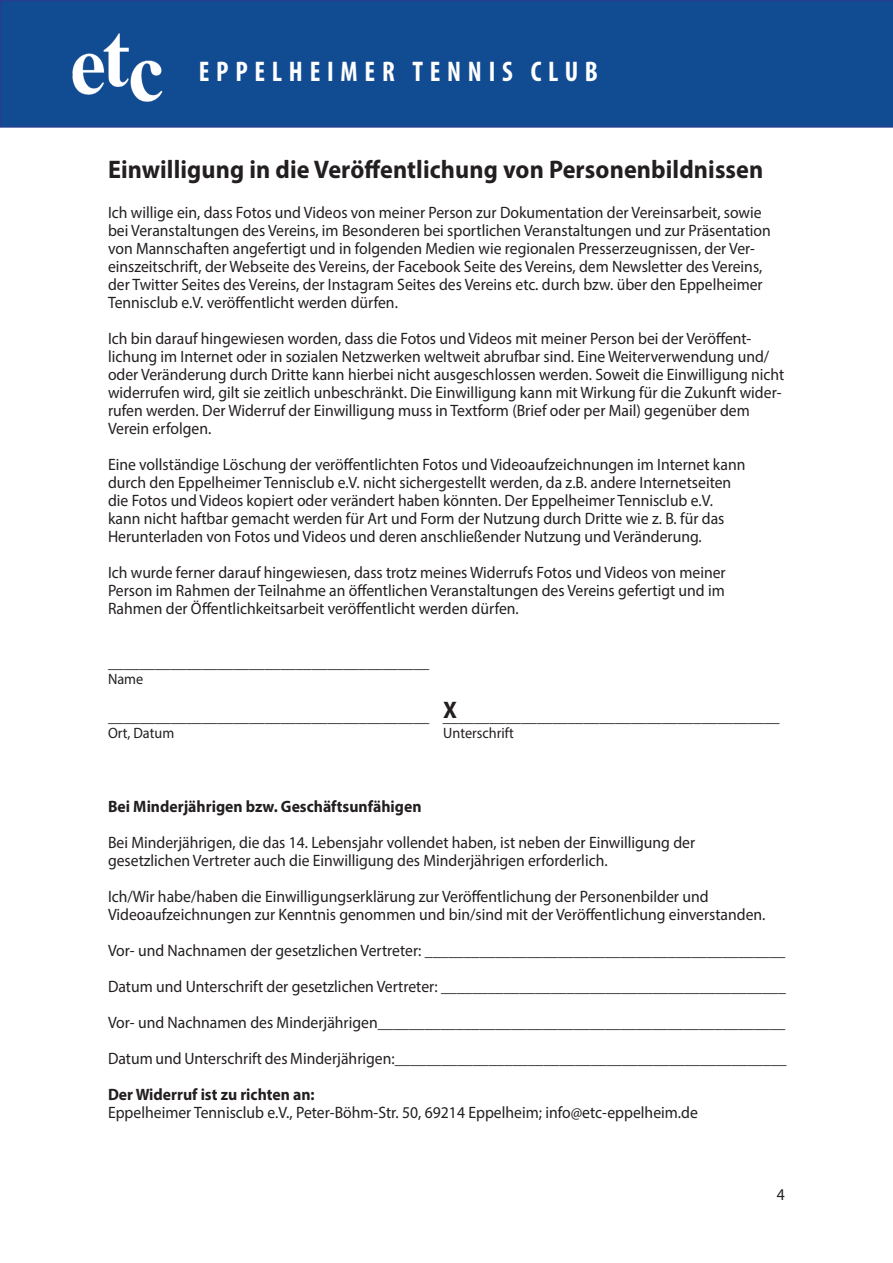
<style>
.page{position:relative;width:893px;height:1263px;background:#fff}
.page>*{position:absolute;margin:0;border:0;box-sizing:border-box;transform-origin:0 0}
.t1{font:700 condensed 28.5px "Myriad Pro";letter-spacing:.25em;color:#fff;scale:.95 1}
.t2{font:700 25.5px "Myriad Pro";letter-spacing:.005em;color:#231f20;scale:.95 1}
.t3{font:700 24px "Myriad Pro";color:#231f20;scale:.95 1}
.t4{font:16.5px/18px "Myriad Pro";color:#231f20;scale:.95 1}
.t5{font:700 16.5px "Myriad Pro";color:#231f20;scale:.95 1}
.t6{font:15px "Myriad Pro";color:#231f20;scale:.95 1}
</style>
<div class="page">
<div style="left:0;top:0;width:893px;height:128px;background:#114b92"></div>
<img style="left:42px;top:28px;width:134px;height:78px">
<h1 class="t1" style="left:199px;top:53px;width:422px">EPPELHEIMER TENNIS CLUB</h1>
<h2 class="t2" style="left:108px;top:153px;width:691px">Einwilligung in die Veröffentlichung von Personenbildnissen</h2>
<p class="t4" style="left:108px;top:203px;width:699px">Ich willige ein, dass Fotos und Videos von meiner Person zur Dokumentation der Vereinsarbeit, sowie bei Veranstaltungen des Vereins, im Besonderen bei sportlichen Veranstaltungen und zur Präsentation von Mannschaften angefertigt und in folgenden Medien wie regionalen Presserzeugnissen, der Ver&shy;einszeitschrift, der Webseite des Vereins, der Facebook Seite des Vereins, dem Newsletter des Vereins, der Twitter Seites des Vereins, der Instagram Seites des Vereins etc. durch bzw. über den Eppelheimer Tennisclub e.V. veröffentlicht werden dürfen.</p>
<p class="t4" style="left:108px;top:329px;width:713px">Ich bin darauf hingewiesen worden, dass die Fotos und Videos mit meiner Person bei der Veröffent&shy;lichung im Internet oder in sozialen Netzwerken weltweit abrufbar sind. Eine Weiterverwendung und/ oder Veränderung durch Dritte kann hierbei nicht ausgeschlossen werden. Soweit die Einwilligung nicht widerrufen wird, gilt sie zeitlich unbeschränkt. Die Einwilligung kann mit Wirkung für die Zukunft wider&shy;rufen werden. Der Widerruf der Einwilligung muss in Textform (Brief oder per Mail) gegenüber dem Verein erfolgen.</p>
<p class="t4" style="left:108px;top:455px;width:673px">Eine vollständige Löschung der veröffentlichten Fotos und Videoaufzeichnungen im Internet kann durch den Eppelheimer Tennisclub e.V. nicht sichergestellt werden, da z.B. andere Internetseiten die Fotos und Videos kopiert oder verändert haben könnten. Der Eppelheimer Tennisclub e.V. kann nicht haftbar gemacht werden für Art und Form der Nutzung durch Dritte wie z. B. für das Herunterladen von Fotos und Videos und deren anschließender Nutzung und Veränderung.</p>
<p class="t4" style="left:108px;top:563px;width:652px;text-align:justify">Ich wurde ferner darauf hingewiesen, dass trotz meines Widerrufs Fotos und Videos von meiner Person im Rahmen der Teilnahme an öffentlichen Veranstaltungen des Vereins gefertigt und im Rahmen der Öffentlichkeitsarbeit veröffentlicht werden dürfen.</p>
<p class="t4" style="left:108px;top:653px;width:340px">_________________________________________</p>
<p class="t6" style="left:108px;top:669px;width:39px">Name</p>
<h3 class="t3" style="left:443px;top:694px;width:16px">X</h3>
<p class="t4" style="left:108px;top:707px;width:708px">_________________________________________ ___________________________________________</p>
<p class="t6" style="left:108px;top:724px;width:71px">Ort, Datum</p>
<p class="t6" style="left:443px;top:724px;width:76px">Unterschrift</p>
<p class="t5" style="left:108px;top:795px;width:331px">Bei Minderjährigen bzw. Geschäftsunfähigen</p>
<p class="t4" style="left:108px;top:833px;width:620px">Bei Minderjährigen, die das 14. Lebensjahr vollendet haben, ist neben der Einwilligung der gesetzlichen Vertreter auch die Einwilligung des Minderjährigen erforderlich.</p>
<p class="t4" style="left:108px;top:887px;width:694px">Ich/Wir habe/haben die Einwilligungserklärung zur Veröffentlichung der Personenbilder und<br>Videoaufzeichnungen zur Kenntnis genommen und bin/sind mit der Veröffentlichung einverstanden.</p>
<p class="t4" style="left:108px;top:932px;width:716px;line-height:36px;text-align:justify">Vor- und Nachnamen der gesetzlichen Vertreter: ______________________________________________ Datum und Unterschrift der gesetzlichen Vertreter: ____________________________________________ Vor- und Nachnamen des Minderjährigen____________________________________________________ Datum und Unterschrift des Minderjährigen:__________________________________________________</p>
<p class="t5" style="left:108px;top:1083px;width:219px">Der Widerruf ist zu richten an:</p>
<p class="t4" style="left:108px;top:1103px;width:622px">Eppelheimer Tennisclub e.V., Peter-Böhm-Str. 50, 69214 Eppelheim; info@etc-eppelheim.de</p>
<p class="t4" style="left:777px;top:1185px;width:10px">4</p>
</div>
